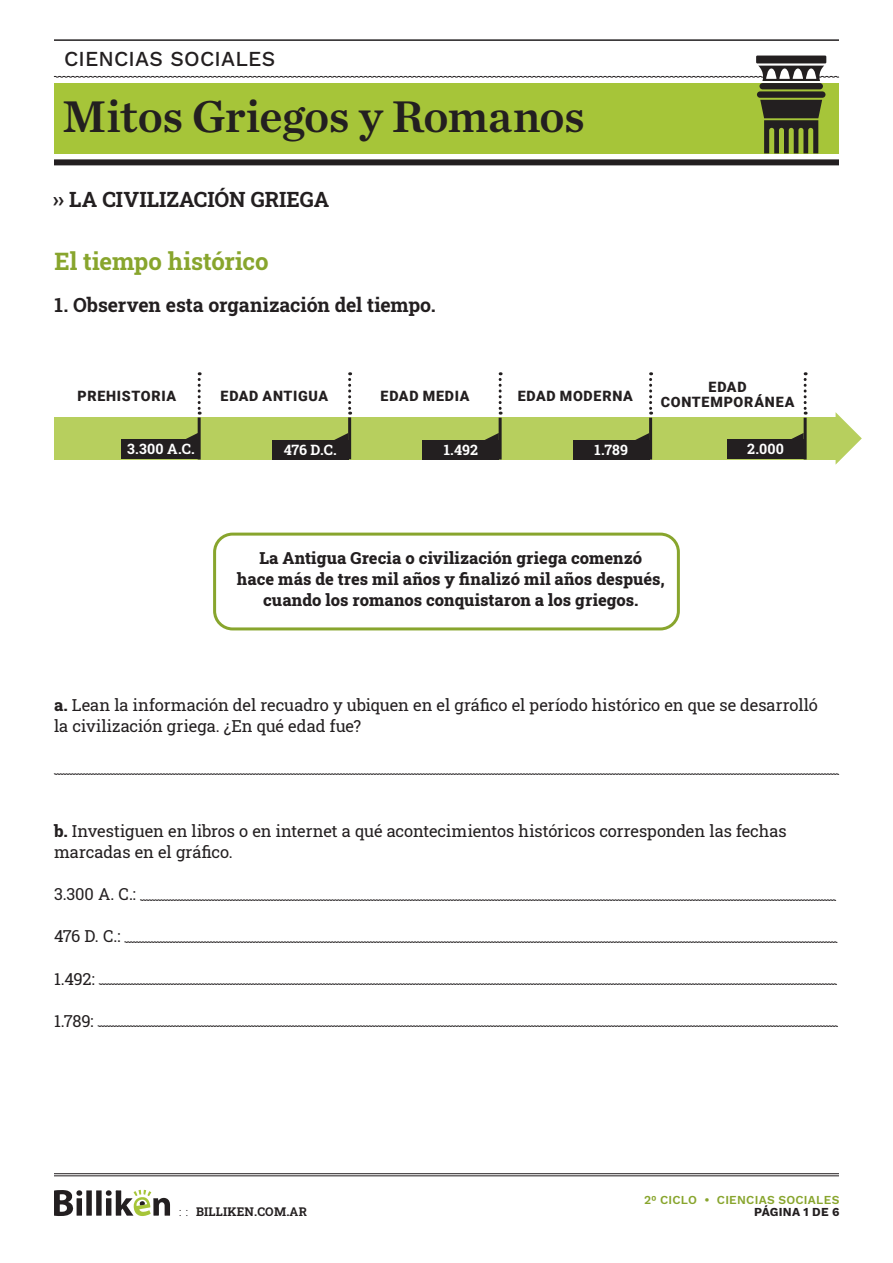
<style>
.page{position:relative;width:893px;height:1263px;background:#fff}
.page>*{position:absolute;margin:0;border:0;box-sizing:border-box;transform-origin:0 0}
.t1{font:46.5px "Chronicle Text G1 Semi";letter-spacing:-.01em;color:#231f20}
.SUBTITULO{font:700 24px "Roboto Slab";letter-spacing:-.005em;color:#88a52d}
.TITULO_INTEGRADO{font:700 21px "Roboto Slab";color:#231f20}
.t2{font:21px "Work Sans";letter-spacing:.01em;color:#231f20}
._1_2_3{font:700 19.5px "Roboto Slab";letter-spacing:-.005em;color:#231f20}
.TEXTO_BASE{font:16.5px/21px "Roboto Slab";color:#231f20}
.TEXTO_BASE-2{font:800 16.5px "Roboto Slab";color:#231f20}
.t3{font:900 14.25px "Roboto";letter-spacing:.05em;color:#231f20}
.t4{font:700 14.25px "Roboto Slab";letter-spacing:.005em;color:#fff}
.t5{font:12px "Work Sans";letter-spacing:.02em;color:#88a52d}
.t6{font:700 12px "Roboto Slab";letter-spacing:.02em;color:#231f20}
.t7{font:12px "Work Sans";letter-spacing:.015em;color:#231f20}
.s1{font-weight:800}
.s2{font-family:"Work Sans";font-weight:300}
.s3{font-style:inherit}
</style>
<div class="page">
<div style="left:54px;top:83px;width:785px;height:70px;background:#a6c539"></div>
<div style="left:54px;top:159px;width:785px;height:6px;background:#231f20"></div>
<hr style="left:54px;top:39px;width:785px;height:2px;background:#231f20">
<div style="left:756px;top:56px;width:70px;height:7px;background:#231f20"></div>
<div style="left:759px;top:83px;width:64px;height:6px;background:#231f20;border-radius:3px"></div>
<svg style="left:760px;top:100px;width:62px;height:53px"></svg>
<div style="left:757px;top:91px;width:68px;height:7px;background:#231f20;border-radius:3px"></div>
<svg style="left:54px;top:66px;width:785px;height:15px"></svg>
<div style="left:54px;top:417px;width:786px;height:42px;background:#b7cf5e"></div>
<svg style="left:198px;top:372px;width:3px;height:43px"></svg>
<svg style="left:348px;top:372px;width:3px;height:43px"></svg>
<svg style="left:499px;top:372px;width:3px;height:43px"></svg>
<svg style="left:649px;top:372px;width:3px;height:43px"></svg>
<hr style="left:649px;top:418px;width:3px;height:41px;background:#231f20">
<svg style="left:804px;top:372px;width:3px;height:43px"></svg>
<hr style="left:804px;top:418px;width:3px;height:41px;background:#231f20">
<div style="left:213px;top:533px;width:467px;height:97px;border:3px solid #88a52d;border-radius:18px"></div>
<svg style="left:54px;top:773px;width:785px;height:2px;background:#848282"></svg>
<svg style="left:140px;top:899px;width:696px;height:2px"></svg>
<svg style="left:124px;top:941px;width:714px;height:2px"></svg>
<svg style="left:99px;top:983px;width:738px;height:2px"></svg>
<svg style="left:97px;top:1025px;width:741px;height:2px"></svg>
<hr style="left:348px;top:417px;width:3px;height:42px;background:#231f20">
<div style="left:272px;top:440px;width:76px;height:19px;background:#231f20"></div>
<svg style="left:334px;top:433px;width:14px;height:7px"></svg>
<hr style="left:499px;top:418px;width:3px;height:41px;background:#231f20">
<div style="left:423px;top:440px;width:76px;height:19px;background:#231f20"></div>
<svg style="left:485px;top:433px;width:14px;height:7px"></svg>
<div style="left:573px;top:440px;width:76px;height:19px;background:#231f20"></div>
<svg style="left:635px;top:433px;width:14px;height:7px"></svg>
<div style="left:728px;top:439px;width:76px;height:20px;background:#231f20"></div>
<svg style="left:791px;top:433px;width:13px;height:6px"></svg>
<hr style="left:54px;top:1173px;width:785px;height:1px;background:#231f20">
<hr style="left:54px;top:1175px;width:785px;height:1px;background:#231f20">
<svg style="left:54px;top:1190px;width:116px;height:26px"></svg>
<div style="left:122px;top:439px;width:76px;height:20px;background:#231f20"></div>
<svg style="left:186px;top:433px;width:12px;height:6px"></svg>
<hr style="left:198px;top:417px;width:3px;height:42px;background:#231f20">
<svg style="left:836px;top:412px;width:26px;height:52px"></svg>
<p class="t2" style="left:64px;top:43px;width:213px">CIENCIAS SOCIALES</p>
<h1 class="t1" style="left:62px;top:80px;width:524px">Mitos Griegos y Romanos</h1>
<p class="TITULO_INTEGRADO" style="left:53px;top:185px;width:278px">›› LA CIVILIZACIÓN GRIEGA</p>
<p class="SUBTITULO" style="left:55px;top:245px;width:216px">El tiempo histórico</p>
<p class="_1_2_3" style="left:55px;top:292px;width:383px">1. Observen esta organización del tiempo.</p>
<p class="t3" style="left:78px;top:386px;width:100px">PREHISTORIA</p>
<p class="t3" style="left:220px;top:386px;width:109px">EDAD ANTIGUA</p>
<p class="t3" style="left:381px;top:386px;width:90px">EDAD MEDIA</p>
<p class="t3" style="left:518px;top:386px;width:117px">EDAD MODERNA</p>
<p class="t3" style="left:708px;top:377px;width:40px">EDAD</p>
<p class="t3" style="left:661px;top:392px;width:135px">CONTEMPORÁNEA</p>
<p class="t4" style="left:127px;top:439px;width:69px">3.300 A.C.</p>
<p class="t4" style="left:284px;top:440px;width:55px">476 D.C.</p>
<p class="t4" style="left:444px;top:440px;width:36px">1.492</p>
<p class="t4" style="left:595px;top:440px;width:35px">1.789</p>
<p class="t4" style="left:747px;top:439px;width:38px">2.000</p>
<p class="TEXTO_BASE-2" style="left:259px;top:547px;width:384px">La Antigua Grecia o civilización griega comenzó</p>
<p class="TEXTO_BASE-2" style="left:237px;top:568px;width:429px">hace más de tres mil años y finalizó mil años después,</p>
<p class="TEXTO_BASE-2" style="left:263px;top:589px;width:377px">cuando los romanos conquistaron a los griegos.</p>
<p class="TEXTO_BASE" style="left:54px;top:694px;width:765px"><span class="s1">a.</span> Lean la información del recuadro y ubiquen en el gráfico el período histórico en que se desarrolló</p>
<p class="TEXTO_BASE" style="left:54px;top:715px;width:309px">la civilización griega. ¿En qué edad fue?</p>
<p class="TEXTO_BASE" style="left:54px;top:820px;width:734px"><span class="s1">b.</span> Investiguen en libros o en internet a qué acontecimientos históricos corresponden las fechas marcadas en el gráfico.</p>
<p class="TEXTO_BASE" style="left:54px;top:883px;width:83px">3.300 A. C.:</p>
<p class="TEXTO_BASE" style="left:54px;top:925px;width:68px">476 D. C.:</p>
<p class="TEXTO_BASE" style="left:54px;top:967px;width:42px">1.492:</p>
<p class="TEXTO_BASE" style="left:54px;top:1009px;width:41px">1.789:</p>
<p class="t5" style="left:644px;top:1190px;width:197px">20 CICLO • CIENCIAS SOCIALES</p>
<p class="t6" style="left:179px;top:1203px;width:130px"><span class="s2">: :</span> BILLIKEN.<span class="s3">COM.AR</span></p>
<p class="t7" style="left:754px;top:1202px;width:87px">PÁGINA 1 DE 6</p>
</div>
